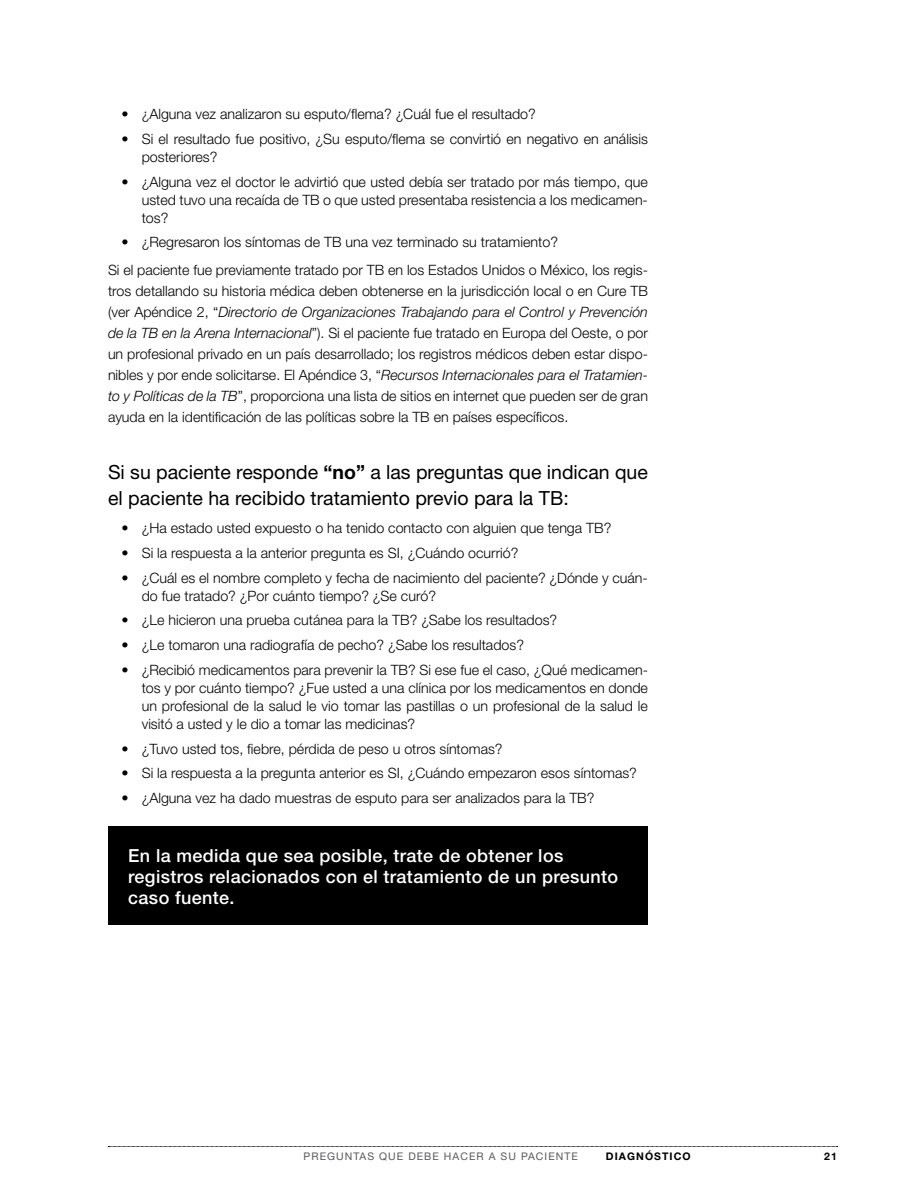
<style>
.page{position:relative;width:918px;height:1188px;background:#fff}
.page>*{position:absolute;margin:0;border:0;box-sizing:border-box;transform-origin:0 0}
.t1{font:19.5px/25.5px "Helvetica Neue";color:#000}
.t2{font:500 18px/21px "Helvetica Neue";letter-spacing:.02em;color:#fff}
.t3{font:300 14.25px/18px "Helvetica Neue";color:#000}
.t4{font:10.5px "Helvetica Neue";letter-spacing:.1em;color:#58595b}
.t5{font:700 10.5px "Helvetica Neue";letter-spacing:.1em;color:#000}
.s1{font-style:italic}
.s2{font-weight:700}
</style>
<div class="page">
<div style="left:108px;top:826px;width:540px;height:99px;background:#000"></div>
<svg style="left:108px;top:1146px;width:730px;height:1px"></svg>
<p class="t3" style="left:122px;top:105px;width:416px">• ¿Alguna vez analizaron su esputo/flema? ¿Cuál fue el resultado?</p>
<p class="t3" style="left:142px;top:130px;width:508px;text-indent:-20px">• Si el resultado fue positivo, ¿Su esputo/flema se convirtió en negativo en análisis posteriores?</p>
<p class="t3" style="left:142px;top:172px;width:508px;text-align:justify;text-indent:-20px">• ¿Alguna vez el doctor le advirtió que usted debía ser tratado por más tiempo, que usted tuvo una recaída de TB o que usted presentaba resistencia a los medicamen&shy;tos?</p>
<p class="t3" style="left:108px;top:228px;width:541px;line-height:27.8px;text-indent:13px">• ¿Regresaron los síntomas de TB una vez terminado su tratamiento?<br>Si el paciente fue previamente tratado por TB en los Estados Unidos o México, los regis-</p>
<p class="t3" style="left:108px;top:280px;width:542px;line-height:21px;text-align:justify">tros detallando su historia médica deben obtenerse en la jurisdicción local o en Cure TB (ver Apéndice 2, “<span class="s1">Directorio de Organizaciones Trabajando para el Control y Prevención de la TB en la Arena Internacional</span>”). Si el paciente fue tratado en Europa del Oeste, o por un profesional privado en un país desarrollado; los registros médicos deben estar dispo&shy;nibles y por ende solicitarse. El Apéndice 3, “<span class="s1">Recursos Internacionales para el Tratamien&shy;to y Políticas de la TB</span>”, proporciona una lista de sitios en internet que pueden ser de gran ayuda en la identificación de las políticas sobre la TB en países específicos.</p>
<h1 class="t1" style="left:108px;top:459px;width:541px">Si su paciente responde <span class="s2">“NO”</span> a las preguntas que indican que el paciente ha recibido tratamiento previo para la TB:</h1>
<p class="t3" style="left:122px;top:519px;width:491px">• ¿Ha estado usted expuesto o ha tenido contacto con alguien que tenga TB?</p>
<p class="t3" style="left:122px;top:544px;width:398px">• Si la respuesta a la anterior pregunta es SI, ¿Cuándo ocurrió?</p>
<p class="t3" style="left:142px;top:568px;width:508px;text-indent:-20px">• ¿Cuál es el nombre completo y fecha de nacimiento del paciente? ¿Dónde y cuán&shy;do fue tratado? ¿Por cuánto tiempo? ¿Se curó?</p>
<p class="t3" style="left:122px;top:611px;width:437px">• ¿Le hicieron una prueba cutánea para la TB? ¿Sabe los resultados?</p>
<p class="t3" style="left:122px;top:636px;width:404px">• ¿Le tomaron una radiografía de pecho? ¿Sabe los resultados?</p>
<p class="t3" style="left:142px;top:661px;width:508px;text-align:justify;text-indent:-20px">• ¿Recibió medicamentos para prevenir la TB? Si ese fue el caso, ¿Qué medicamen&shy;tos y por cuánto tiempo? ¿Fue usted a una clínica por los medicamentos en donde un profesional de la salud le vio tomar las pastillas o un profesional de la salud le visitó a usted y le dio a tomar las medicinas?</p>
<p class="t3" style="left:122px;top:739px;width:383px">• ¿Tuvo usted tos, fiebre, pérdida de peso u otros síntomas?</p>
<p class="t3" style="left:122px;top:764px;width:517px">• Si la respuesta a la pregunta anterior es SI, ¿Cuándo empezaron esos síntomas?</p>
<p class="t3" style="left:122px;top:789px;width:474px">• ¿Alguna vez ha dado muestras de esputo para ser analizados para la TB?</p>
<p class="t2" style="left:128px;top:845px;width:492px">En la medida que sea posible, trate de obtener los registros relacionados con el tratamiento de un presunto caso fuente.</p>
<p class="t4" style="left:304px;top:1150px;width:276px">Preguntas que debe hacer a su paciente</p>
<p class="t5" style="left:606px;top:1150px;width:48px">DIAGNÓST</p>
<p class="t5" style="left:670px;top:1150px;width:23px">ICO</p>
<p class="t5" style="left:824px;top:1150px;width:14px">21</p>
</div>
